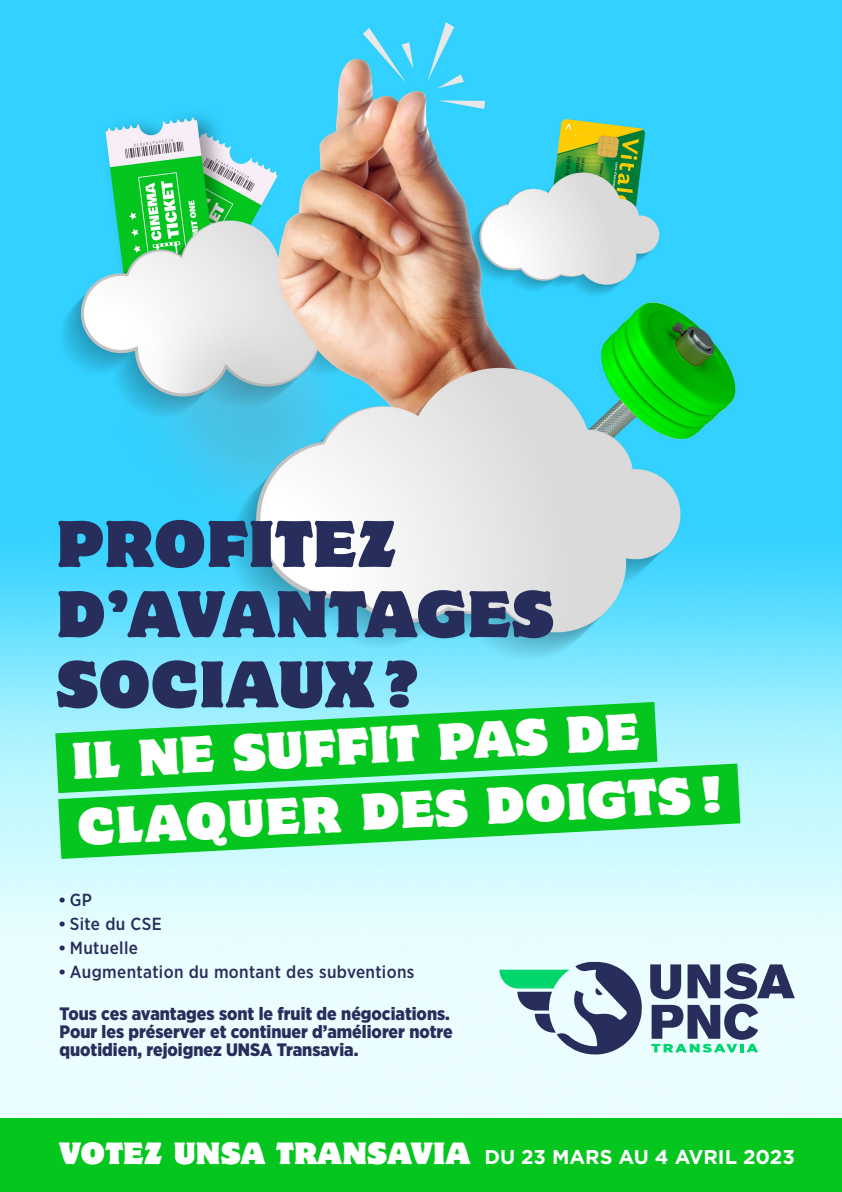
<style>
.page{position:relative;width:842px;height:1192px;background:#fff}
.page>*{position:absolute;margin:0;border:0;box-sizing:border-box;transform-origin:0 0}
.t1{font:58.5px/70.2px "Motter Corpus Std";letter-spacing:.02em;color:#282e5b}
.t2{font:45.9px/66.5px "Motter Corpus Std";color:#fff}
.t3{font:700 20px "Gotham";color:#fff}
.t4{font:900 18px/18px "Gotham Narrow";color:#282e5b}
.t5{font:500 17.5px/24px "Gotham Narrow";letter-spacing:.02em;color:#282e5b}
.s1{font-family:"Motter Corpus Std";font-weight:400;font-size:27.5px}
</style>
<div class="page">
<img style="left:0;top:0;width:842px;height:1119px">
<svg style="left:60px;top:898px;width:5px;height:5px"></svg>
<svg style="left:60px;top:922px;width:5px;height:5px"></svg>
<svg style="left:60px;top:946px;width:5px;height:5px"></svg>
<svg style="left:60px;top:970px;width:5px;height:5px"></svg>
<svg style="left:55px;top:702px;width:602px;height:91px;background:#2bd058"></svg>
<svg style="left:58px;top:764px;width:682px;height:95px;background:#34d256"></svg>
<svg style="left:499px;top:962px;width:143px;height:93px;background:#98b6bd"></svg>
<svg style="left:650px;top:963px;width:145px;height:90px;background:#90a5b5"></svg>
<div style="left:0;top:1119px;width:842px;height:73px;background:#04c61f"></div>
<h1 class="t1" style="left:57px;top:509px;width:498px">PROFITEZ<br>D’AVANTAGES<br>SOCIAUX ?</h1>
<h2 class="t2" style="left:70px;top:728px;width:650px;rotate:-3deg">IL NE SUFFIT PAS DE<br>CLAQUER DES DOIGTS !</h2>
<p class="t5" style="left:70px;top:888px;width:346px">GP<br>Site du CSE<br>Mutuelle<br>Augmentation du montant des subventions</p>
<p class="t4" style="left:60px;top:1004px;width:395px">Tous ces avantages sont le fruit de négociations.<br>Pour les préserver et continuer d’améliorer notre quotidien, rejoignez UNSA Transavia.</p>
<p class="t3" style="left:60px;top:1144px;width:737px"><span class="s1">VOTEZ UNSA TRANSAVIA</span> DU 23 MARS AU 4 AVRIL 2023</p>
</div>
